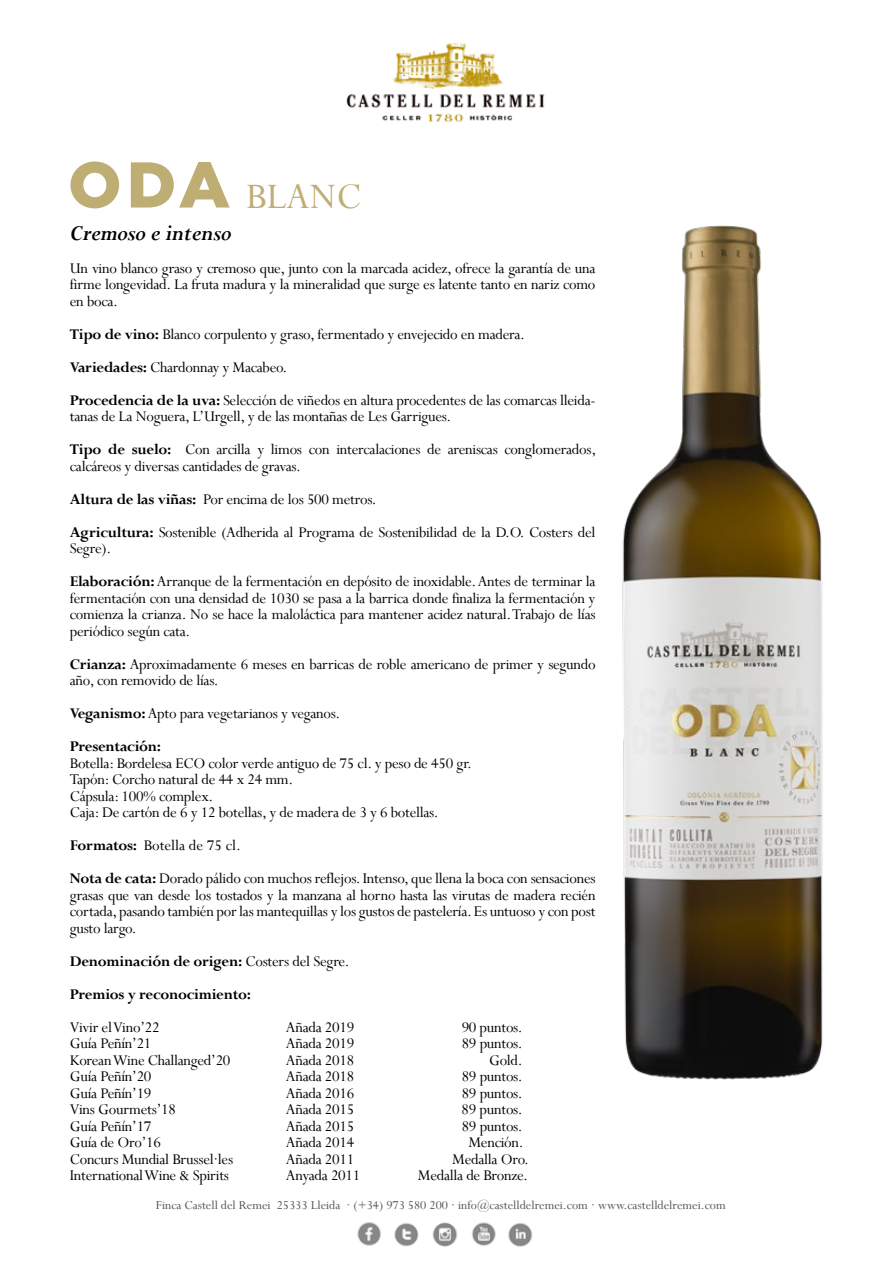
<style>
.page{position:relative;width:893px;height:1263px;background:#fff}
.page>*{position:absolute;margin:0;border:0;box-sizing:border-box;transform-origin:0 0}
.t1{font:40.05px "Perpetua";letter-spacing:-.005em;color:#bfae74}
.t2{font:italic 700 24px "Perpetua";letter-spacing:-.01em;color:#000}
.t3{font:16.5px/16.5px "Perpetua";letter-spacing:-.015em;color:#000}
.t4{font:700 16.5px/33px "Perpetua";letter-spacing:-.015em;color:#000}
.t5{font:13.5px "Perpetua";color:#535252}
.s1{font-weight:700}
.s2{font-weight:400}
</style>
<div class="page">
<img style="left:622px;top:225px;width:201px;height:855px">
<img style="left:346px;top:42px;width:199px;height:81px">
<svg style="left:70px;top:161px;width:49px;height:47px"></svg>
<svg style="left:131px;top:162px;width:99px;height:46px"></svg>
<img style="left:432px;top:1222px;width:101px;height:25px">
<img style="left:394px;top:1223px;width:25px;height:24px">
<img style="left:357px;top:1222px;width:24px;height:24px">
<h1 class="t1" style="left:246px;top:171px;width:117px">BLANC</h1>
<h2 class="t2" style="left:70px;top:218px;width:163px">Cremoso e intenso</h2>
<p class="t3" style="left:70px;top:259px;width:527px;text-align:justify">Un vino blanco graso y cremoso que, junto con la marcada acidez, ofrece la garantía de una firme longevidad. La fruta madura y la mineralidad que surge es latente tanto en nariz como en boca.</p>
<p class="t3" style="left:70px;top:317px;width:527px;line-height:33px"><span class="s1">Tipo de vino:</span> Blanco corpulento y graso, fermentado y envejecido en madera.<br><span class="s1">Variedades:</span> Chardonnay y Macabeo.<br><span class="s1">Procedencia de la uva:</span> Selección de viñedos en altura procedentes de las comarcas lleida-</p>
<p class="t3" style="left:70px;top:400px;width:528px;line-height:33px">tanas de La Noguera, L’Urgell, y de las montañas de Les Garrigues.<br><span class="s1">Tipo de suelo:</span> Con arcilla y limos con intercalaciones de areniscas conglomerados,</p>
<p class="t3" style="left:70px;top:449px;width:527px;line-height:33px">calcáreos y diversas cantidades de gravas.<br><span class="s1">Altura de las viñas:</span> Por encima de los 500 metros.<br><span class="s1">Agricultura:</span> Sostenible (Adherida al Programa de Sostenibilidad de la D.O. Costers del</p>
<p class="t3" style="left:70px;top:532px;width:527px;line-height:33px">Segre).<br><span class="s1">Elaboración:</span> Arranque de la fermentación en depósito de inoxidable. Antes de terminar la</p>
<p class="t3" style="left:70px;top:589px;width:527px;text-align:justify">fermentación con una densidad de 1030 se pasa a la barrica donde finaliza la fermentación y comienza la crianza. No se hace la maloláctica para mantener acidez natural. Trabajo de lías periódico según cata.</p>
<p class="t3" style="left:70px;top:655px;width:527px"><span class="s1">Crianza:</span> Aproximadamente 6 meses en barricas de roble americano de primer y segundo año, con removido de lías.</p>
<p class="t3" style="left:70px;top:697px;width:272px;line-height:33px"><span class="s1">Veganismo:</span> Apto para vegetarianos y veganos.<br><span class="s1">Presentación:</span></p>
<p class="t3" style="left:70px;top:754px;width:404px">Botella: Bordelesa ECO color verde antiguo de 75 cl. y peso de 450 gr.<br>Tapón: Corcho natural de 44 x 24 mm.<br>Cápsula: 100% complex.<br>Caja: De cartón de 6 y 12 botellas, y de madera de 3 y 6 botellas.</p>
<p class="t3" style="left:70px;top:829px;width:527px;line-height:33px"><span class="s1">Formatos:</span> Botella de 75 cl.<br><span class="s1">Nota de cata:</span> Dorado pálido con muchos reflejos. Intenso, que llena la boca con sensaciones</p>
<p class="t3" style="left:70px;top:886px;width:527px;text-align:justify">grasas que van desde los tostados y la manzana al horno hasta las virutas de madera recién cortada, pasando también por las mantequillas y los gustos de pastelería. Es untuoso y con post gusto largo.</p>
<p class="t4" style="left:70px;top:944px;width:281px">Denominación de origen: <span class="s2">Costers del Segre.<br></span>Premios y reconocimiento:</p>
<p class="t3" style="left:70px;top:1018px;width:91px">Vivir el Vino’22</p>
<p class="t3" style="left:286px;top:1018px;width:70px">Añada 2019</p>
<p class="t3" style="left:462px;top:1018px;width:62px">90 puntos.</p>
<p class="t3" style="left:70px;top:1035px;width:83px">Guía Peñín’21</p>
<p class="t3" style="left:286px;top:1035px;width:70px">Añada 2019</p>
<p class="t3" style="left:462px;top:1035px;width:62px">89 puntos.</p>
<p class="t3" style="left:70px;top:1051px;width:162px">Korean Wine Challanged’20</p>
<p class="t3" style="left:286px;top:1051px;width:70px">Añada 2018</p>
<p class="t3" style="left:489px;top:1051px;width:35px">Gold.</p>
<p class="t3" style="left:70px;top:1068px;width:83px">Guía Peñín’20</p>
<p class="t3" style="left:286px;top:1068px;width:70px">Añada 2018</p>
<p class="t3" style="left:462px;top:1068px;width:62px">89 puntos.</p>
<p class="t3" style="left:70px;top:1084px;width:83px">Guía Peñín’19</p>
<p class="t3" style="left:286px;top:1084px;width:70px">Añada 2016</p>
<p class="t3" style="left:462px;top:1084px;width:62px">89 puntos.</p>
<p class="t3" style="left:70px;top:1101px;width:108px">Vins Gourmets’18</p>
<p class="t3" style="left:286px;top:1101px;width:70px">Añada 2015</p>
<p class="t3" style="left:462px;top:1101px;width:62px">89 puntos.</p>
<p class="t3" style="left:70px;top:1117px;width:83px">Guía Peñín’17</p>
<p class="t3" style="left:286px;top:1117px;width:70px">Añada 2015</p>
<p class="t3" style="left:462px;top:1117px;width:62px">89 puntos.</p>
<p class="t3" style="left:70px;top:1134px;width:93px">Guía de Oro’16</p>
<p class="t3" style="left:286px;top:1134px;width:70px">Añada 2014</p>
<p class="t3" style="left:468px;top:1134px;width:57px">Mención.</p>
<p class="t3" style="left:70px;top:1150px;width:165px">Concurs Mundial Brussel·les</p>
<p class="t3" style="left:286px;top:1150px;width:70px">Añada 2011</p>
<p class="t3" style="left:452px;top:1150px;width:78px">Medalla Oro.</p>
<p class="t3" style="left:70px;top:1167px;width:161px">International Wine &amp; Spirits</p>
<p class="t3" style="left:286px;top:1167px;width:76px">Anyada 2011</p>
<p class="t3" style="left:418px;top:1167px;width:112px">Medalla de Bronze.</p>
<p class="t5" style="left:156px;top:1197px;width:571px">Finca Castell del Remei 25333 Lleida · (+34) 973 580 200 · info@castelldelremei.com · www.castelldelremei.com</p>
</div>
